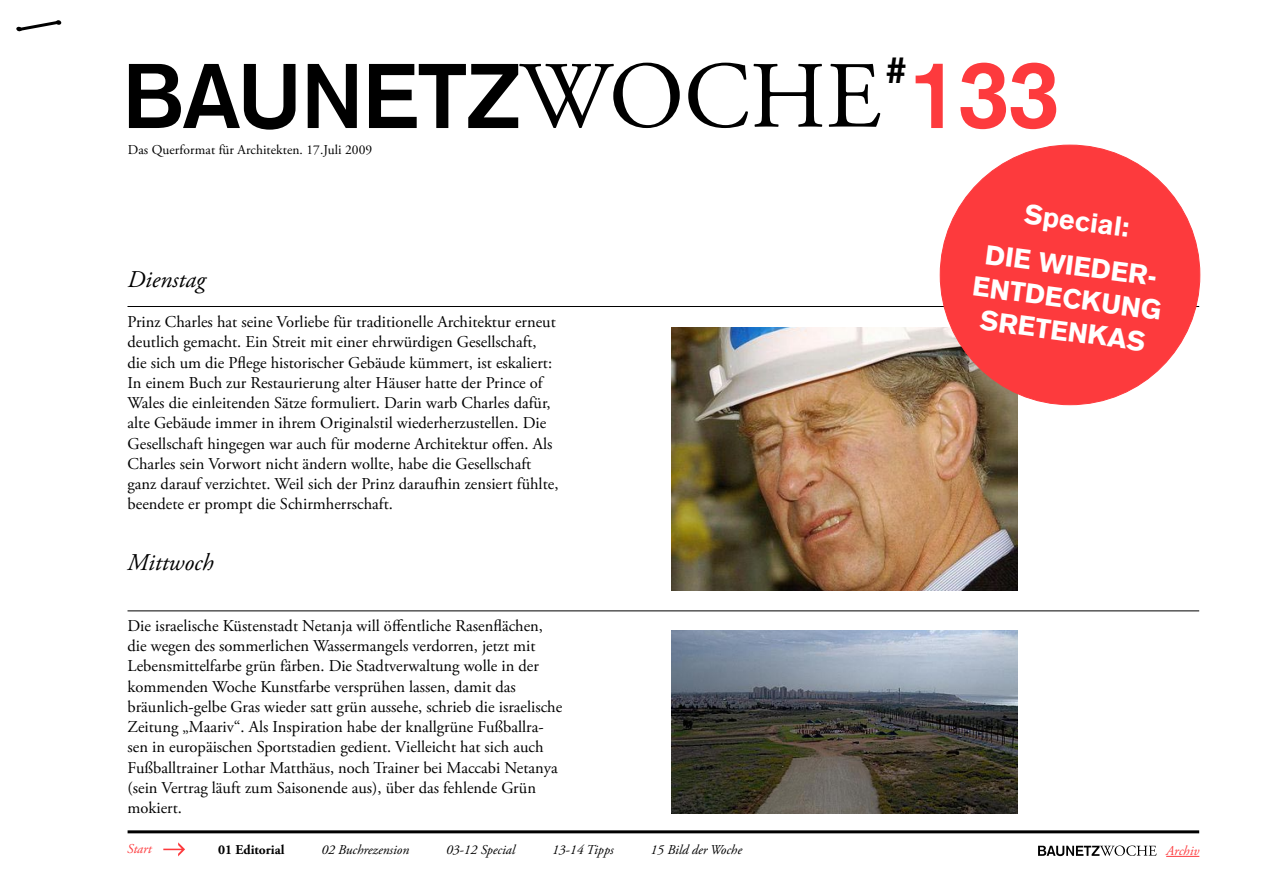
<style>
.page{position:relative;width:1263px;height:893px;background:#fff}
.page>*{position:absolute;margin:0;border:0;box-sizing:border-box;transform-origin:0 0}
.t1{font:700 90px "Akzidenz Grotesk";color:#000}
.t2{font:700 37.5px "Akzidenz Grotesk";color:#000}
.t3{font:900 27px/45px "Akzidenz Grotesk";color:#fff;text-align:center}
.t4{font:italic 24px "Adobe Garamond Pro";color:#000}
.t5{font:16.5px/20.2px "Adobe Garamond Pro";color:#000}
.t6{font:italic 13.5px "Adobe Garamond Pro";color:#000}
.t7{font:13.5px "Adobe Garamond Pro";letter-spacing:.005em;color:#000}
.t8{font:italic 13.5px "Adobe Garamond Pro";color:#fd3a3d}
.t9{font:700 13.5px "Adobe Garamond Pro";color:#000}
.s1{font-family:"Adobe Garamond Pro";font-weight:400;font-size:94.5px}
.s2{font-size:94.5px;color:#fd3a3d}
</style>
<div class="page">
<img style="left:672px;top:327px;width:346px;height:263px">
<svg style="left:16px;top:20px;width:46px;height:12px"></svg>
<hr style="left:1166px;top:856px;width:33px;height:1px;background:#fd3a3d">
<svg style="left:1038px;top:845px;width:119px;height:11px"></svg>
<hr style="left:128px;top:830px;width:1071px;height:3px;background:#000">
<svg style="left:163px;top:842px;width:22px;height:14px"></svg>
<hr style="left:128px;top:306px;width:1071px;height:1px;background:#000">
<hr style="left:128px;top:611px;width:1071px;height:1px;background:#000">
<img style="left:672px;top:631px;width:345px;height:182px">
<div style="left:940px;top:145px;width:260px;height:260px;background:#fd3a3d;border-radius:50%"></div>
<h2 class="t2" style="left:886px;top:48px;width:22px">#</h2>
<h1 class="t1" style="left:123px;top:43px;width:938px">BAUNETZ<span class="s1">WOCHE</span> <span class="s2">133</span></h1>
<p class="t7" style="left:128px;top:141px;width:246px">Das Querformat für Architekten. 17.Juli 2009</p>
<h3 class="t4" style="left:128px;top:265px;width:79px">Dienstag</h3>
<p class="t5" style="left:128px;top:312px;width:432px">Prinz Charles hat seine Vorliebe für traditionelle Architektur erneut deutlich gemacht. Ein Streit mit einer ehrwürdigen Gesellschaft, die sich um die Pflege historischer Gebäude kümmert, ist eskaliert:<br>In einem Buch zur Restaurierung alter Häuser hatte der Prince of Wales die einleitenden Sätze formuliert. Darin warb Charles dafür, alte Gebäude immer in ihrem Originalstil wiederherzustellen. Die Gesellschaft hingegen war auch für moderne Architektur offen. Als Charles sein Vorwort nicht ändern wollte, habe die Gesellschaft ganz darauf verzichtet. Weil sich der Prinz daraufhin zensiert fühlte, beendete er prompt die Schirmherrschaft.</p>
<h3 class="t4" style="left:128px;top:548px;width:88px">Mittwoch</h3>
<p class="t5" style="left:128px;top:616px;width:436px">Die israelische Küstenstadt Netanja will öffentliche Rasenflächen, die wegen des sommerlichen Wassermangels verdorren, jetzt mit Lebensmittelfarbe grün färben. Die Stadtverwaltung wolle in der kommenden Woche Kunstfarbe versprühen lassen, damit das bräunlich-gelbe Gras wieder satt grün aussehe, schrieb die israelische Zeitung „Maariv“. Als Inspiration habe der knallgrüne Fußballra&shy;sen in europäischen Sportstadien gedient. Vielleicht hat sich auch Fußballtrainer Lothar Matthäus, noch Trainer bei Maccabi Netanya (sein Vertrag läuft zum Saisonende aus), über das fehlende Grün mokiert.</p>
<p class="t8" style="left:127px;top:841px;width:26px">Start</p>
<p class="t9" style="left:218px;top:841px;width:68px">01 Editorial</p>
<p class="t6" style="left:321px;top:841px;width:89px">02 Buchrezension</p>
<p class="t6" style="left:446px;top:841px;width:71px">03-12 Special</p>
<p class="t6" style="left:552px;top:841px;width:63px">13-14 Tipps</p>
<p class="t6" style="left:650px;top:841px;width:93px">15 Bild der Woche</p>
<h3 class="t3" style="left:993px;top:188px;width:179px;rotate:7deg">Special:<br>Die Wied er-</h3>
<h3 class="t3" style="left:975px;top:270px;width:192px;line-height:33px;rotate:7deg">entd eckung<br>Sretenkas</h3>
<p class="t8" style="left:1166px;top:843px;width:35px">Archiv</p>
</div>
